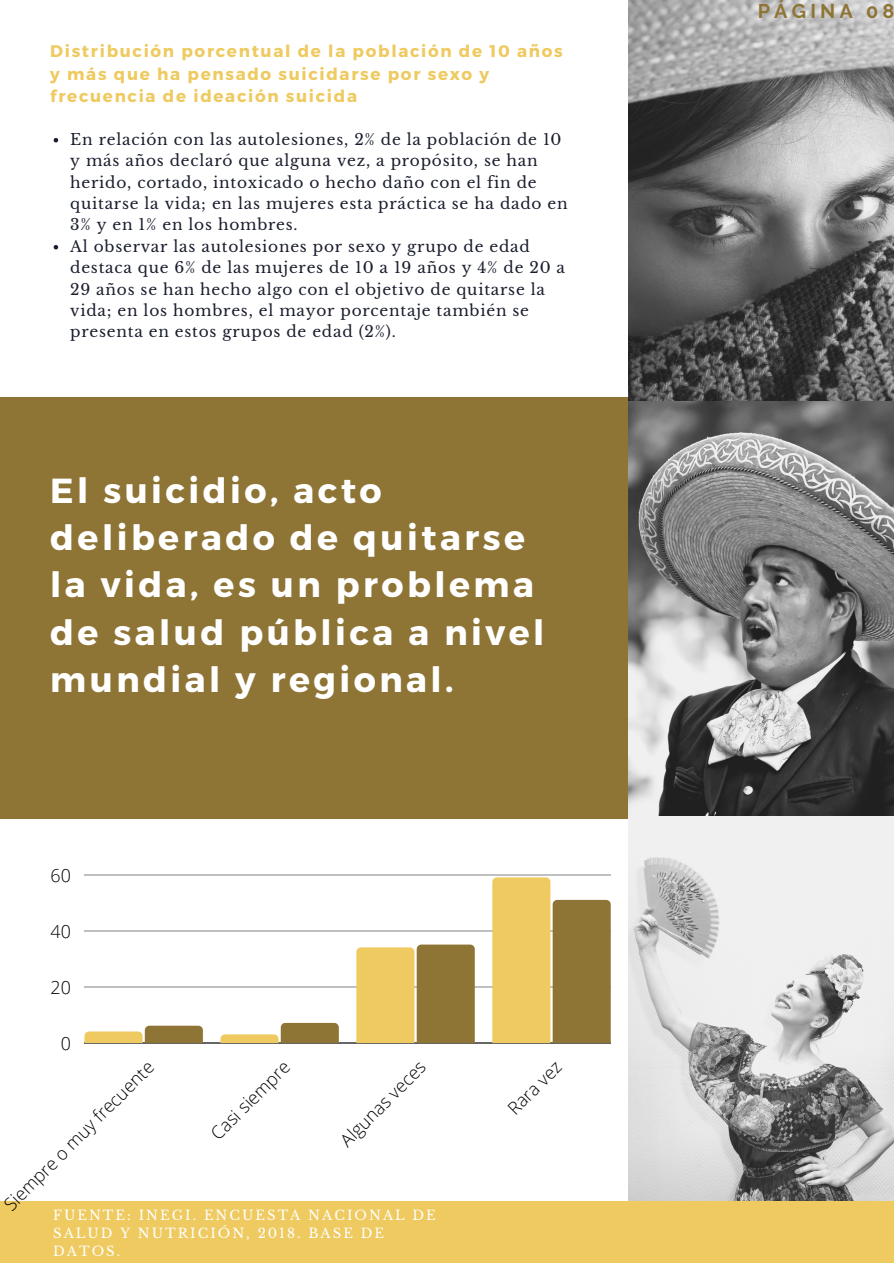
<style>
.page{position:relative;width:894px;height:1264px;background:#fff}
.page>*{position:absolute;margin:0;border:0;box-sizing:border-box;transform-origin:0 0}
.t1{font:700 34.8px/47.2px "Montserrat";letter-spacing:.1em;color:#fff}
.t2{font:700 19.8px "Raleway";letter-spacing:.21em;color:#8e7435}
.t3{font:300 17.85px "Open Sans";color:#000}
.t4{font:700 16.8px/22.5px "Montserrat";letter-spacing:.1em;color:#eeca60}
.t5{font:15.3px/21.5px "Libre Baskerville";letter-spacing:.05em;color:#191d2d}
.t6{font:13.2px/18px "Libre Baskerville";letter-spacing:.15em;color:#fff}
</style>
<div class="page">
<div style="left:0;top:398px;width:893px;height:420px;background:#8e7435"></div>
<img style="left:628px;top:0;width:265px;height:1201px">
<div style="left:0;top:1201px;width:893px;height:61px;background:#eeca60"></div>
<svg style="left:54px;top:138px;width:4px;height:4px"></svg>
<svg style="left:54px;top:245px;width:4px;height:4px"></svg>
<hr style="left:84px;top:874px;width:526px;height:1px;background:#000">
<hr style="left:84px;top:930px;width:526px;height:1px;background:#000">
<hr style="left:84px;top:986px;width:526px;height:1px;background:#000">
<hr style="left:84px;top:1042px;width:526px;height:1px;background:#000">
<svg style="left:84px;top:1025px;width:119px;height:18px"></svg>
<svg style="left:220px;top:1022px;width:119px;height:21px"></svg>
<svg style="left:356px;top:944px;width:118px;height:99px;background:#c1a353"></svg>
<svg style="left:492px;top:877px;width:118px;height:166px;background:#c7ab5d"></svg>
<p class="t4" style="left:50px;top:39px;width:514px">Distribución porcentual de la población de 10 años y más que ha pensado suicidarse por sexo y frecuencia de ideación suicida</p>
<p class="t5" style="left:70px;top:129px;width:499px">En relación con las autolesiones, 2% de la población de 10 y más años declaró que alguna vez, a propó sito, se han herido, cortado, intoxicado o hecho daño con el fin de quitarse la vida; en las mujeres esta práctica se ha dado en 3% y en 1% en los hombres.</p>
<p class="t5" style="left:70px;top:236px;width:496px">Al observar las autolesiones por sexo y grupo de edad destaca que 6% de las mujeres de 10 a 19 años y 4% de 20 a 29 años se han hecho algo con el objetivo de quitarse la vida; en los hombres, el mayor porcentaje también se presenta en estos grupos de edad (2%).</p>
<p class="t1" style="left:50px;top:465px;width:495px">El suicidio, acto deliberado de quitarse la vida, es un problema de salud pública a nivel mundial y regional.</p>
<p class="t3" style="left:50px;top:862px;width:22px">60</p>
<p class="t3" style="left:50px;top:919px;width:22px">40</p>
<p class="t3" style="left:50px;top:975px;width:22px">20</p>
<p class="t3" style="left:61px;top:1031px;width:12px">0</p>
<p class="t3" style="left:-2px;top:1198px;width:204px;rotate:-45deg">Siempre o muy frecuente</p>
<p class="t3" style="left:205px;top:1127px;width:104px;rotate:-45deg">Casi siempre</p>
<p class="t3" style="left:334px;top:1134px;width:114px;rotate:-45deg">Algunas veces</p>
<p class="t3" style="left:502px;top:1102px;width:69px;rotate:-45deg">Rara vez</p>
<p class="t6" style="left:53px;top:1206px;width:384px">FUENTE: INEGI. ENCUESTA NACIONAL DE<br>SALUD Y NUTRICIÓN, 2018. BASE DE<br>DATOS.</p>
<p class="t2" style="left:757px;top:0;width:138px">PÁGINA 08</p>
</div>
